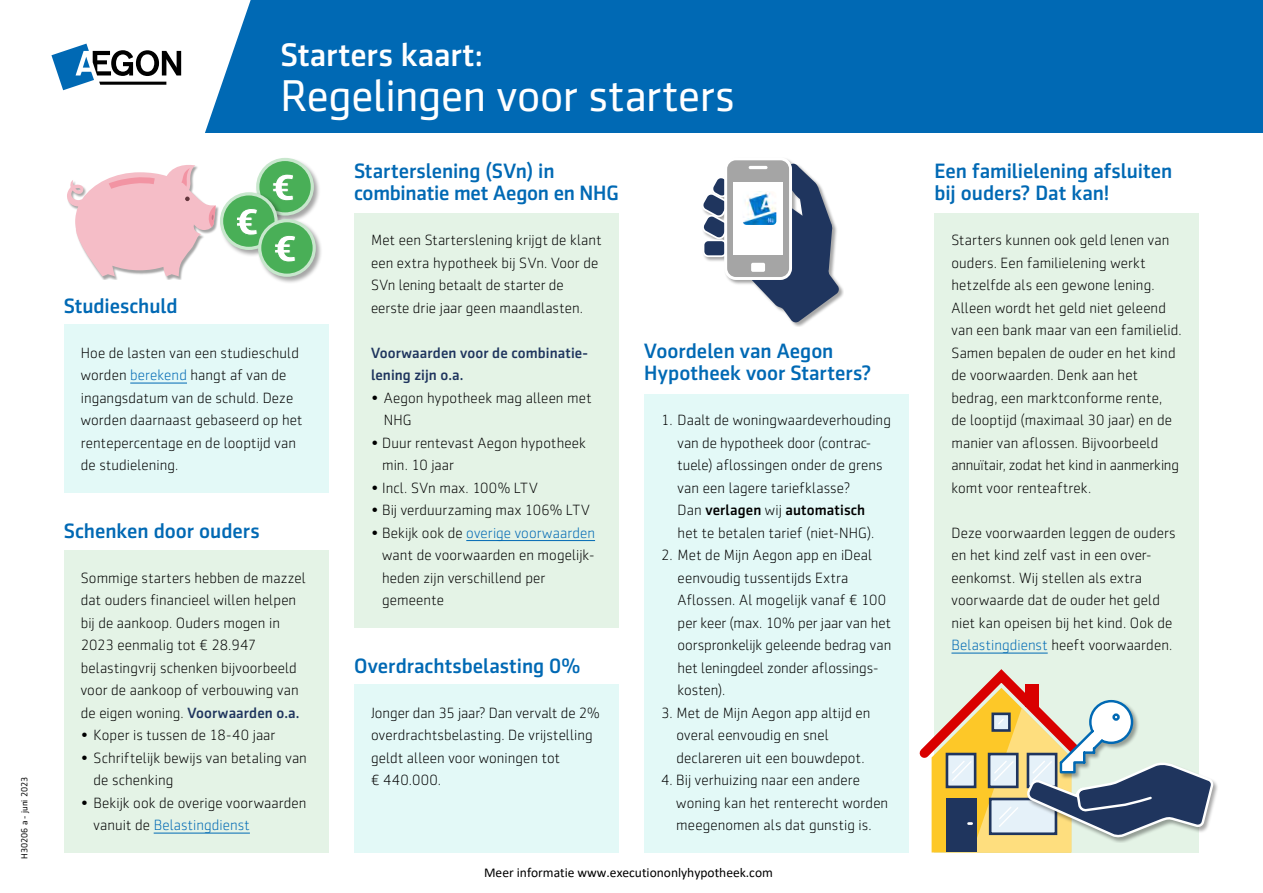
<style>
.page{position:relative;width:1263px;height:893px;background:#fff}
.page>*{position:absolute;margin:0;border:0;box-sizing:border-box;transform-origin:0 0}
.BODY_heading_leaflet{font:45px "Sentico Sans DT";letter-spacing:-.01em;color:#fff}
.BODY_subheading{font:500 33px "Sentico Sans DT";letter-spacing:-.005em;color:#fff}
.BODY_kopje_niveau_1{font:500 21px/22.5px "Sentico Sans DT";letter-spacing:-.005em;color:#0069b4}
.BODY_platte_tekst{font:300 15px/22.5px "Sentico Sans DT";letter-spacing:.005em;color:#000}
.BODY_kopje_niveau_3{font:500 15px/22.5px "Sentico Sans DT";letter-spacing:.005em;color:#1f355e}
.t1{font:13.5px "Calibri";color:#000}
.COVER_drukwerkcode{font:9px "Sentico Sans DT";color:#000}
.s1{color:#0069b4}
.s2{font-weight:500;color:#1f355e}
.s3{font-weight:500}
</style>
<div class="page">
<div style="left:0;top:0;width:1263px;height:133px;background:#0069b4"></div>
<div style="left:0;top:0;width:251px;height:325px;background:#fff"></div>
<svg style="left:51px;top:44px;width:130px;height:46px"></svg>
<div style="left:934px;top:213px;width:265px;height:640px;background:#e4f3e6"></div>
<hr style="left:951px;top:653px;width:97px;height:1px;background:#0069b4">
<div style="left:644px;top:394px;width:265px;height:459px;background:#e3f9f7"></div>
<div style="left:354px;top:213px;width:265px;height:415px;background:#e4f3e6"></div>
<hr style="left:466px;top:540px;width:129px;height:1px;background:#0069b4">
<div style="left:64px;top:290px;width:264px;height:23px;background:#fff"></div>
<div style="left:64px;top:325px;width:264px;height:168px;background:#e3f9f7"></div>
<hr style="left:130px;top:383px;width:57px;height:1px;background:#0069b4">
<div style="left:354px;top:684px;width:265px;height:169px;background:#e3f9f7"></div>
<div style="left:64px;top:550px;width:264px;height:303px;background:#e4f3e6"></div>
<hr style="left:154px;top:833px;width:96px;height:1px;background:#0069b4">
<div style="left:255px;top:157px;width:65px;height:65px;background:#000;opacity:.35"></div>
<div style="left:258px;top:159px;width:54px;height:55px;background:#49af57;border-radius:50%"></div>
<div style="left:256px;top:158px;width:58px;height:58px;border:3px solid #c8e7cd;border-radius:50%"></div>
<svg style="left:273px;top:174px;width:20px;height:27px"></svg>
<div style="left:219px;top:191px;width:65px;height:65px;background:#000;opacity:.35"></div>
<div style="left:222px;top:194px;width:54px;height:54px;background:#49af57;border-radius:50%"></div>
<div style="left:220px;top:192px;width:58px;height:58px;border:3px solid #c8e7cd;border-radius:50%"></div>
<svg style="left:237px;top:209px;width:20px;height:26px"></svg>
<div style="left:257px;top:218px;width:65px;height:65px;background:#000;opacity:.35"></div>
<div style="left:260px;top:221px;width:54px;height:54px;background:#49af57;border-radius:50%"></div>
<div style="left:258px;top:219px;width:58px;height:58px;border:3px solid #c8e7cd;border-radius:50%"></div>
<svg style="left:275px;top:235px;width:20px;height:27px"></svg>
<div style="left:67px;top:165px;width:152px;height:115px;background:#000;opacity:.35"></div>
<svg style="left:67px;top:161px;width:149px;height:115px"></svg>
<div style="left:703px;top:240px;width:23px;height:16px;background:#1f355e;border-radius:5px"></div>
<div style="left:703px;top:239px;width:24px;height:18px;border:2px solid #fff;border-radius:5px"></div>
<svg style="left:703px;top:178px;width:21px;height:61px"></svg>
<svg style="left:750px;top:162px;width:89px;height:161px"></svg>
<div style="left:724px;top:157px;width:68px;height:123px;border:6px solid #fff;border-radius:9px"></div>
<div style="left:727px;top:160px;width:62px;height:117px;background:#a5a5a5;border-radius:9px"></div>
<div style="left:733px;top:182px;width:50px;height:73px;background:#fff"></div>
<hr style="left:749px;top:166px;width:18px;height:3px;background:#fff;border-radius:2px">
<div style="left:751px;top:263px;width:14px;height:9px;background:#fff;border-radius:2px"></div>
<img style="left:743px;top:191px;width:33px;height:34px">
<div style="left:1026px;top:762px;width:193px;height:81px;background:#000;opacity:.35"></div>
<svg style="left:919px;top:669px;width:295px;height:183px"></svg>
<p class="COVER_drukwerkcode" style="left:20px;top:859px;width:83px;rotate:-90deg">H30206 a - juni 2023</p>
<p class="BODY_subheading" style="left:281px;top:36px;width:204px">Starters kaart:</p>
<p class="BODY_heading_leaflet" style="left:281px;top:71px;width:456px">Regelingen voor starters</p>
<p class="BODY_kopje_niveau_1" style="left:64px;top:294px;width:115px">Studieschuld</p>
<p class="BODY_platte_tekst" style="left:81px;top:341px;width:223px">Hoe de lasten van een studieschuld worden <span class="s1">berekend</span> hangt af van de ingangsdatum van de schuld. Deze worden daarnaast gebaseerd op het rentepercentage en de looptijd van de studielening.</p>
<p class="BODY_kopje_niveau_1" style="left:64px;top:519px;width:197px">Schenken door ouders</p>
<p class="BODY_platte_tekst" style="left:81px;top:566px;width:226px">Sommige starters hebben de mazzel dat ouders financieel willen helpen bij de aankoop. Ouders mogen in 2023 eenmalig tot € 28.947 belastingvrij schenken bijvoorbeeld voor de aankoop of verbouwing van de eigen woning. <span class="s2">Voorwaarden o.a.</span></p>
<p class="BODY_platte_tekst" style="left:81px;top:724px;width:196px">• Koper is tussen de 18-40 jaar</p>
<p class="BODY_platte_tekst" style="left:94px;top:746px;width:215px;text-indent:-13px">• Schriftelijk bewijs van betaling van de schenking</p>
<p class="BODY_platte_tekst" style="left:94px;top:791px;width:214px;text-indent:-13px">• Bekijk ook de overige voorwaarden vanuit de <span class="s1">Belastingdienst</span></p>
<p class="BODY_kopje_niveau_1" style="left:354px;top:159px;width:266px">Starterslening (SVn) in combinatie met Aegon en NHG</p>
<p class="BODY_platte_tekst" style="left:371px;top:229px;width:232px">Met een Starterslening krijgt de klant een extra hypotheek bij SVn. Voor de SVn lening betaalt de starter de eerste drie jaar geen maandlasten.</p>
<p class="BODY_kopje_niveau_3" style="left:371px;top:341px;width:219px">Voorwaarden voor de combinatie&shy;lening zijn o.a.</p>
<p class="BODY_platte_tekst" style="left:384px;top:386px;width:209px;text-indent:-13px">• Aegon hypotheek mag alleen met<br>NHG</p>
<p class="BODY_platte_tekst" style="left:382px;top:431px;width:205px;text-indent:-11px">• Duur rentevast Aegon hypotheek min. 10 jaar</p>
<p class="BODY_platte_tekst" style="left:371px;top:476px;width:168px">• Incl. SVn max. 100% LTV</p>
<p class="BODY_platte_tekst" style="left:371px;top:499px;width:220px">• Bij verduurzaming max 106% LTV</p>
<p class="BODY_platte_tekst" style="left:382px;top:521px;width:214px;text-indent:-11px">• Bekijk ook de <span class="s1">overige voorwaarden </span>want de voorwaarden en mogelijk&shy;heden zijn verschillend per gemeente</p>
<p class="BODY_kopje_niveau_1" style="left:354px;top:654px;width:228px">Overdrachtsbelasting 0%</p>
<p class="BODY_platte_tekst" style="left:371px;top:701px;width:230px">Jonger dan 35 jaar? Dan vervalt de 2% overdrachtsbelasting. De vrijstelling geldt alleen voor woningen tot<br>€ 440.000.</p>
<p class="BODY_kopje_niveau_1" style="left:644px;top:339px;width:229px">Voordelen van Aegon<br>Hypotheek voor Starters?</p>
<p class="BODY_platte_tekst" style="left:678px;top:409px;width:215px;text-indent:-16px">1. Daalt de woningwaardeverhouding van de hypotheek door (contrac&shy;tuele) aflossingen onder de grens van een lagere tariefklasse?<br>Dan <span class="s3">verlagen</span> wij <span class="s3">automatisch<br></span>het te betalen tarief (niet-NHG).</p>
<p class="BODY_platte_tekst" style="left:678px;top:544px;width:215px;text-indent:-16px">2. Met de Mijn Aegon app en iDeal eenvoudig tussentijds Extra<br>Aflossen. Al mogelijk vanaf € 100 per keer (max. 10% per jaar van het oorspronkelijk geleende bedrag van het leningdeel zonder aflossings&shy;kosten).</p>
<p class="BODY_platte_tekst" style="left:676px;top:701px;width:196px;text-indent:-15px">3. Met de Mijn Aegon app altijd en overal eenvoudig en snel declareren uit een bouwdepot.</p>
<p class="BODY_platte_tekst" style="left:676px;top:769px;width:213px;text-indent:-15px">4. Bij verhuizing naar een andere woning kan het renterecht worden meegenomen als dat gunstig is.</p>
<p class="t1" style="left:484px;top:863px;width:290px">Meer informatie www.executiononlyhypotheek.com</p>
<p class="BODY_kopje_niveau_1" style="left:934px;top:159px;width:239px">Een familielening afsluiten bij ouders? Dat kan!</p>
<p class="BODY_platte_tekst" style="left:951px;top:229px;width:219px">Starters kunnen ook geld lenen van</p>
<p class="BODY_platte_tekst" style="left:951px;top:251px;width:196px">ouders. Een familielening werkt</p>
<p class="BODY_platte_tekst" style="left:951px;top:274px;width:205px">hetzelfde als een gewone lening.</p>
<p class="BODY_platte_tekst" style="left:951px;top:296px;width:216px">Alleen wordt het geld niet geleend</p>
<p class="BODY_platte_tekst" style="left:951px;top:319px;width:232px">van een bank maar van een familielid.</p>
<p class="BODY_platte_tekst" style="left:951px;top:341px;width:226px">Samen bepalen de ouder en het kind</p>
<p class="BODY_platte_tekst" style="left:951px;top:364px;width:188px">de voorwaarden. Denk aan het</p>
<p class="BODY_platte_tekst" style="left:951px;top:386px;width:222px">bedrag, een marktconforme rente, de looptijd (maximaal 30 jaar) en de</p>
<p class="BODY_platte_tekst" style="left:951px;top:431px;width:208px">manier van aflossen. Bijvoorbeeld</p>
<p class="BODY_platte_tekst" style="left:951px;top:454px;width:229px">annuïtair, zodat het kind in aanmerking komt voor renteaftrek.</p>
<p class="BODY_platte_tekst" style="left:951px;top:521px;width:226px">Deze voorwaarden leggen de ouders</p>
<p class="BODY_platte_tekst" style="left:951px;top:544px;width:202px">en het kind zelf vast in een over&shy;eenkomst. Wij stellen als extra</p>
<p class="BODY_platte_tekst" style="left:951px;top:589px;width:210px">voorwaarde dat de ouder het geld</p>
<p class="BODY_platte_tekst" style="left:951px;top:611px;width:222px">niet kan opeisen bij het kind. Ook de<br><span class="s1">Belastingdienst</span> heeft voorwaarden.</p>
</div>
